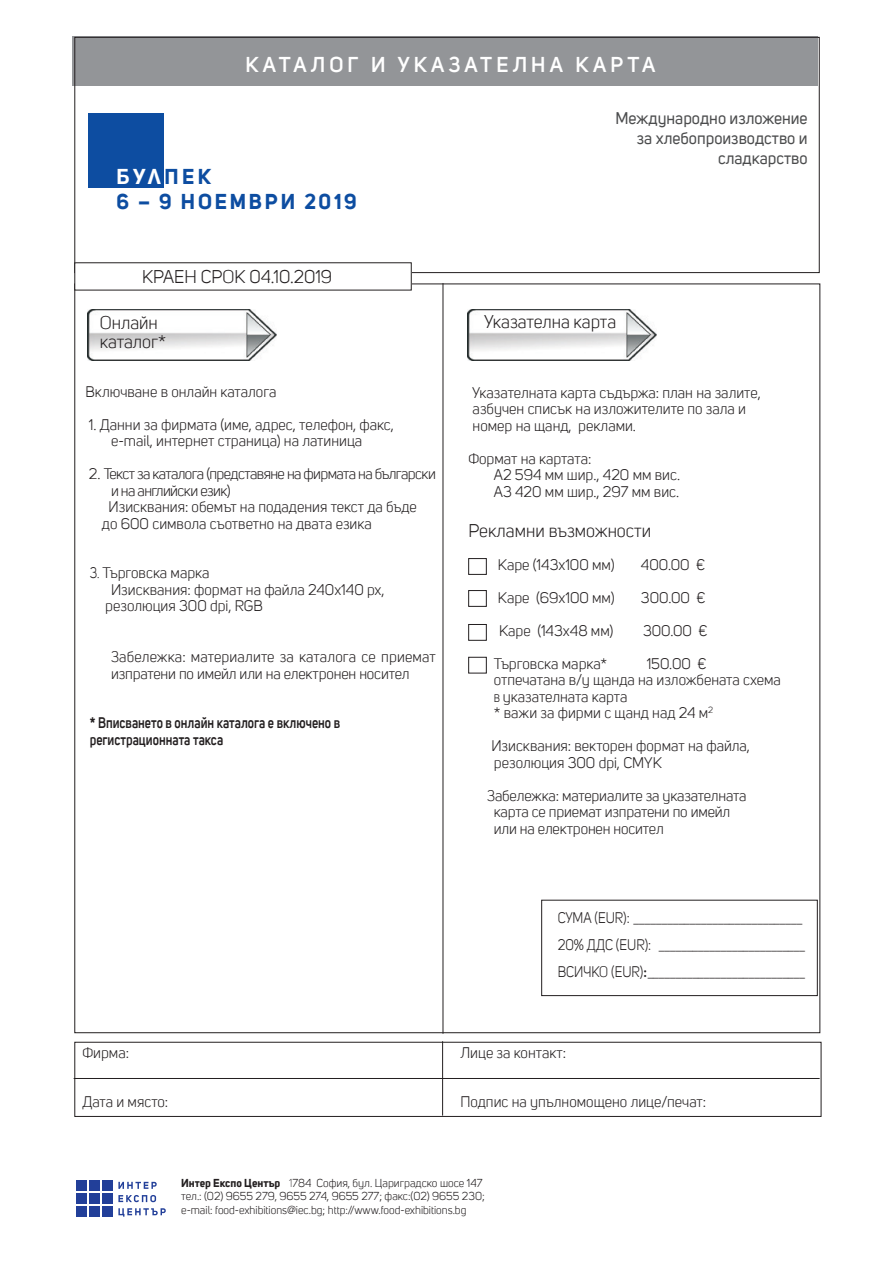
<style>
.page{position:relative;width:893px;height:1263px;background:#fff}
.page>*{position:absolute;margin:0;border:0;box-sizing:border-box;transform-origin:0 0}
.t1{font:600 21px "Uni Sans";letter-spacing:.2em;color:#fff}
.t2{font:700 21px/25.2px "Uni Sans";letter-spacing:.135em;color:#0d4da1}
.t3{font:18px/19.8px "Uni Sans";color:#231f20}
.t4{font:16.5px/19.8px "Uni Sans";color:#4b4c4d;text-align:right}
.t5{font:15px/16.5px "Uni Sans";color:#231f20}
.t6{font:700 15px/27px "Hebar Double Cond";color:#231f20;text-align:right}
.t7{font:15px "Uni Sans";letter-spacing:-.04em;color:#231f20}
.t8{font:600 15px/16.5px "Uni Sans";color:#231f20;scale:.85 1}
.t9{font:15px/27px "Uni Sans";color:#231f20;scale:.9 1}
.t10{font:15px "Uni Sans";color:#231f20;scale:.85 1}
.t11{font:11.25px/13.5px "Uni Sans";color:#231f20}
.s1{color:#fff}
.s2{font-size:13.5px}
.s3{font-family:"Hermes Bg";font-weight:500}
.s4{font-weight:700}
.s5{font-weight:300}
</style>
<div class="page">
<div style="left:73px;top:37px;width:745px;height:49px;background:#939598"></div>
<div style="left:74px;top:1042px;width:747px;height:75px;border:1px solid #231f20"></div>
<hr style="left:442px;top:1041px;width:1px;height:74px;background:#231f20">
<hr style="left:74px;top:1078px;width:746px;height:1px;background:#231f20">
<div style="left:541px;top:900px;width:277px;height:96px;border:1px solid #231f20"></div>
<div style="left:468px;top:558px;width:19px;height:17px;border:1px solid #231f20"></div>
<div style="left:468px;top:590px;width:19px;height:17px;border:1px solid #231f20"></div>
<div style="left:468px;top:624px;width:19px;height:17px;border:1px solid #231f20"></div>
<div style="left:468px;top:657px;width:19px;height:16px;border:1px solid #231f20"></div>
<hr style="left:443px;top:283px;width:1px;height:751px;background:#231f20">
<img style="left:87px;top:310px;width:189px;height:51px">
<img style="left:467px;top:310px;width:190px;height:50px">
<div style="left:88px;top:113px;width:76px;height:75px;background:#0d4da1"></div>
<div style="left:76px;top:1206px;width:11px;height:11px;background:#223f99"></div>
<div style="left:89px;top:1206px;width:11px;height:11px;background:#223f99"></div>
<div style="left:102px;top:1206px;width:11px;height:11px;background:#223f99"></div>
<div style="left:76px;top:1193px;width:11px;height:11px;background:#223f99"></div>
<div style="left:89px;top:1193px;width:11px;height:11px;background:#223f99"></div>
<div style="left:102px;top:1193px;width:11px;height:11px;background:#223f99"></div>
<div style="left:76px;top:1180px;width:11px;height:10px;background:#223f99"></div>
<div style="left:89px;top:1180px;width:11px;height:10px;background:#223f99"></div>
<div style="left:102px;top:1180px;width:11px;height:10px;background:#223f99"></div>
<svg style="left:118px;top:1182px;width:39px;height:7px"></svg>
<svg style="left:118px;top:1195px;width:38px;height:7px"></svg>
<svg style="left:118px;top:1208px;width:48px;height:8px"></svg>
<h1 class="t1" style="left:245px;top:52px;width:412px">КАТАЛОГ И УКАЗАТЕЛНА КАРТА</h1>
<h1 class="t2" style="left:116px;top:164px;width:242px"><span class="s1">БУЛ</span>ПЕК<br>6 – 9 НОЕМВРИ 2019</h1>
<p class="t3" style="left:142px;top:267px;width:191px">КРАЕН СРОК 04.10.2019</p>
<p class="t4" style="left:615px;top:109px;width:194px">Международно изложение за хлебопроизводство и сладкарство</p>
<p class="t3" style="left:100px;top:312px;width:68px">Онлайн каталог*</p>
<p class="t3" style="left:484px;top:312px;width:133px">Указателна карта</p>
<p class="t5" style="left:86px;top:383px;width:192px">Включване в онлайн каталога</p>
<p class="t5" style="left:111px;top:416px;width:285px;text-indent:-22px">1. Данни за фирмата (име, адрес, телефон, факс, e-mail, интернет страница) на латиница</p>
<p class="t7" style="left:89px;top:465px;width:349px">2. Текст за каталога (представяне на фирмата на български</p>
<p class="t7" style="left:111px;top:482px;width:121px">и на английски език)</p>
<p class="t5" style="left:109px;top:499px;width:310px">Изисквания: обемът на подадения текст да бъде</p>
<p class="t5" style="left:102px;top:515px;width:271px">до 600 символа съответно на двата езика</p>
<p class="t10" style="left:90px;top:564px;width:142px">3<span class="s2">.</span> Търговска марка</p>
<p class="t5" style="left:111px;top:581px;width:275px">Изисквания: формат на файла 240x140 px,</p>
<p class="t5" style="left:105px;top:598px;width:159px">резолюция 300 dpi, RGB</p>
<p class="t5" style="left:111px;top:649px;width:326px">Забележка: материалите за каталога се прие мат изпратени по имейл или на електронен носи тел</p>
<p class="t8" style="left:90px;top:715px;width:296px">* Вписването в онлайн каталога е включено в регистрационната такса</p>
<p class="t5" style="left:473px;top:385px;width:290px">Указателната карта съдържа: план на залите, азбучен списък на изложителите по зала и номер на щанд, реклами.</p>
<p class="t5" style="left:494px;top:451px;width:188px;text-indent:-26px">Формат на картата:<br>А2 594 мм шир., 420 мм вис.<br>А3 420 мм шир., 297 мм вис.</p>
<p class="t3" style="left:468px;top:521px;width:184px">Рекламни възможности</p>
<p class="t5" style="left:498px;top:556px;width:118px">Каре (143x100 мм)</p>
<p class="t5" style="left:641px;top:556px;width:66px">400.00 €</p>
<p class="t5" style="left:498px;top:589px;width:118px">Каре (69x100 мм)</p>
<p class="t5" style="left:641px;top:589px;width:66px">300.00 €</p>
<p class="t5" style="left:499px;top:622px;width:116px">Каре (143x48 мм)</p>
<p class="t5" style="left:643px;top:622px;width:66px">300.00 €</p>
<p class="t5" style="left:494px;top:655px;width:115px">Търговска марка*</p>
<p class="t5" style="left:494px;top:655px;width:288px;text-indent:153px">150.00 € отпечатана в/у щанда на изложбената схема в указателната карта<br>* важи за фирми с щанд над 24 м<sup>2</sup></p>
<p class="t5" style="left:491px;top:738px;width:260px">Изисквания: векторен формат на файла, резо люция 300 dpi, CMYK</p>
<p class="t5" style="left:494px;top:787px;width:254px;text-indent:-7px">Забележка: материалите за указателната карта се приемат изпратени по имейл или на електронен носи тел</p>
<p class="t9" style="left:558px;top:905px;width:105px">СУМА (EUR):<br>20% ДДС (EUR):<br>ВСИЧКО (EUR)<span class="s3">:</span></p>
<p class="t6" style="left:634px;top:903px;width:173px">______________________________ __________________________ ____________________________</p>
<p class="t5" style="left:82px;top:1044px;width:48px">Фирма:</p>
<p class="t5" style="left:460px;top:1044px;width:107px">Лице за контакт:</p>
<p class="t5" style="left:82px;top:1094px;width:87px">Дата и място:</p>
<p class="t5" style="left:460px;top:1094px;width:247px">Подпис на упълномощено лице/печат:</p>
<p class="t11" style="left:181px;top:1176px;width:305px"><span class="s4">Интер Експо Център</span> <span class="s5">1</span>784 София, бул. Цариградско шосе 147 тел.: (02) 9655 279, 9655 274, 9655 277; факс:(02) 9655 230; e-mail: food-exhibitions@iec.bg; http://www.food-exhibitions.bg</p>
</div>
